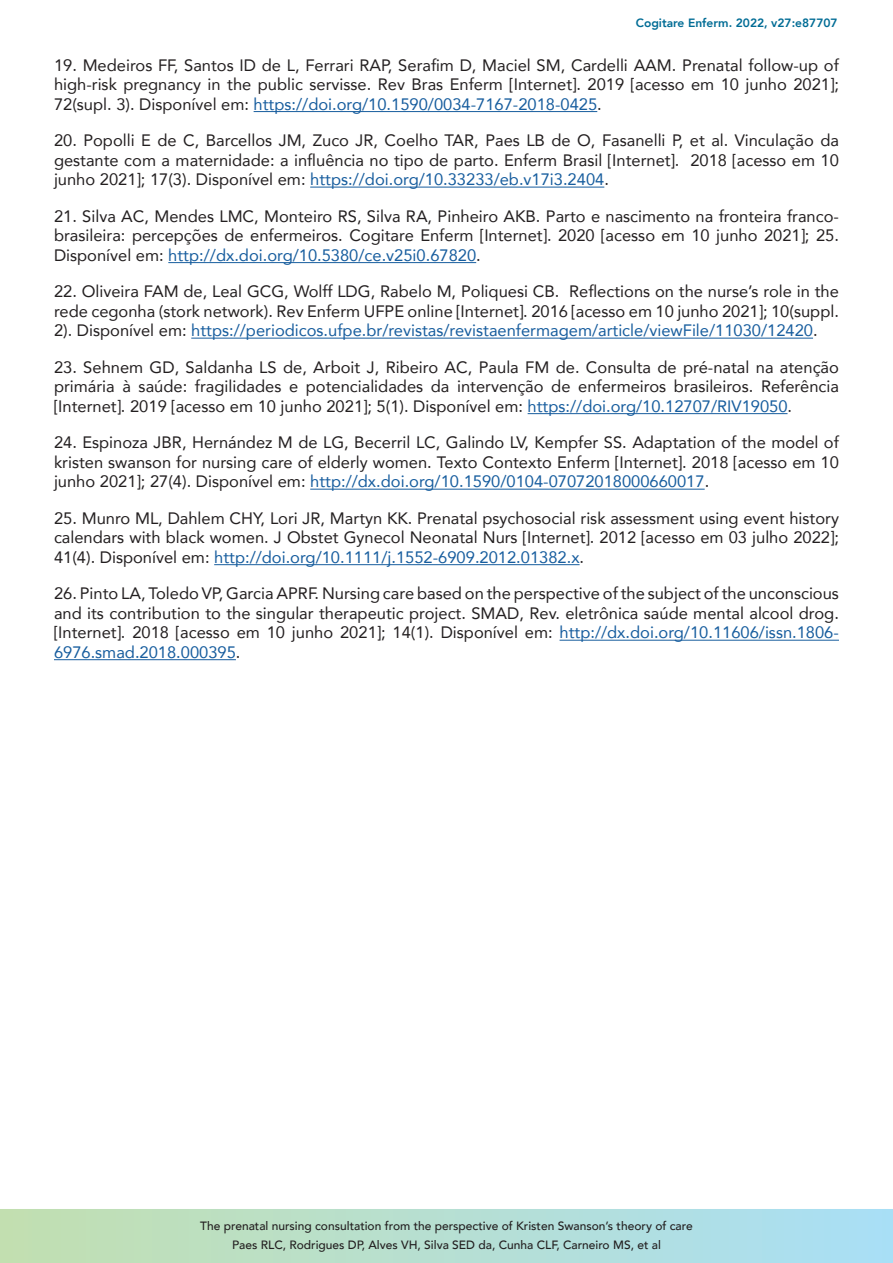
<style>
.page{position:relative;width:893px;height:1263px;background:#fff}
.page>*{position:absolute;margin:0;border:0;box-sizing:border-box;transform-origin:0 0}
.TEXTO{font:16.5px/19.5px "Avenir";color:#231f20;text-align:justify}
.t1{font:500 12px/18.6px "Avenir";color:#231f20;text-align:center}
.t2{font:800 12px "Avenir";color:#006c95}
.s1{color:#175d9e}
</style>
<div class="page">
<svg style="left:0;top:1209px;width:893px;height:54px;background:#b6dfd2"></svg>
<hr style="left:254px;top:111px;width:343px;height:1px;background:#175d9e">
<hr style="left:310px;top:187px;width:294px;height:1px;background:#175d9e">
<hr style="left:168px;top:262px;width:308px;height:1px;background:#175d9e">
<hr style="left:191px;top:338px;width:622px;height:1px;background:#175d9e">
<hr style="left:528px;top:413px;width:259px;height:1px;background:#175d9e">
<hr style="left:310px;top:489px;width:395px;height:1px;background:#175d9e">
<hr style="left:214px;top:564px;width:366px;height:1px;background:#175d9e">
<hr style="left:560px;top:640px;width:279px;height:1px;background:#175d9e">
<hr style="left:54px;top:659px;width:182px;height:1px;background:#175d9e">
<p class="t2" style="left:636px;top:12px;width:203px">Cogitare Enferm. 2022, v27:e87707</p>
<p class="TEXTO" style="left:54px;top:55px;width:786px">19. Medeiros FF, Santos ID de L, Ferrari RAP, Serafim D, Maciel SM, Cardelli AAM. Prenatal follow-up of high-risk pregnancy in the public servisse. Rev Bras Enferm [Internet]. 2019 [acesso em 10 junho 2021]; 72(supl. 3). Disponível em: <span class="s1">https://doi.org/10.1590/0034-7167-2018-0425</span>.</p>
<p class="TEXTO" style="left:54px;top:130px;width:786px">20. Popolli E de C, Barcellos JM, Zuco JR, Coelho TAR, Paes LB de O, Fasanelli P, et al. Vinculação da gestante com a maternidade: a influência no tipo de parto. Enferm Brasil [Internet]. 2018 [acesso em 10 junho 2021]; 17(3). Disponível em: <span class="s1">https://doi.org/10.33233/eb.v17i3.2404</span>.</p>
<p class="TEXTO" style="left:54px;top:206px;width:787px">21. Silva AC, Mendes LMC, Monteiro RS, Silva RA, Pinheiro AKB. Parto e nascimento na fronteira franco&shy;brasileira: percepções de enfermeiros. Cogitare Enferm [Internet]. 2020 [acesso em 10 junho 2021]; 25.<br>Disponível em: <span class="s1">http://dx.doi.org/10.5380/ce.v25i0.67820</span>.</p>
<p class="TEXTO" style="left:54px;top:281px;width:786px">22. Oliveira FAM de, Leal GCG, Wolff LDG, Rabelo M, Poliquesi CB. Reflections on the nurse’s role in the rede cegonha (stork network). Rev Enferm UFPE online [Internet]. 2016 [acesso em 10 junho 2021]; 10(suppl.<br>2). Disponível em: <span class="s1">https://periodicos.ufpe.br/revistas/revistaenfermagem/article/viewFile/11030/12420</span>.</p>
<p class="TEXTO" style="left:54px;top:357px;width:786px">23. Sehnem GD, Saldanha LS de, Arboit J, Ribeiro AC, Paula FM de. Consulta de pré-natal na atenção primária à saúde: fragilidades e potencialidades da intervenção de enfermeiros brasileiros. Referência [Internet]. 2019 [acesso em 10 junho 2021]; 5(1). Disponível em: <span class="s1">https://doi.org/10.12707/RIV19050</span>.</p>
<p class="TEXTO" style="left:54px;top:432px;width:786px">24. Espinoza JBR, Hernández M de LG, Becerril LC, Galindo LV, Kempfer SS. Adaptation of the model of kristen swanson for nursing care of elderly women. Texto Contexto Enferm [Internet]. 2018 [acesso em 10 junho 2021]; 27(4). Disponível em: <span class="s1">http://dx.doi.org/10.1590/0104-07072018000660017</span>.</p>
<p class="TEXTO" style="left:54px;top:508px;width:786px">25. Munro ML, Dahlem CHY, Lori JR, Martyn KK. Prenatal psychosocial risk assessment using event history calendars with black women. J Obstet Gynecol Neonatal Nurs [Internet]. 2012 [acesso em 03 julho 2022]; 41(4). Disponível em: <span class="s1">http://doi.org/10.1111/j.1552-6909.2012.01382.x</span>.</p>
<p class="TEXTO" style="left:54px;top:583px;width:786px">26. Pinto LA, Toledo VP, Garcia APRF. Nursing care based on the perspective of the subject of the unconscious and its contribution to the singular therapeutic project. SMAD, Rev. eletrônica saúde mental alcool drog. [Internet]. 2018 [acesso em 10 junho 2021]; 14(1). Disponível em: <span class="s1">http://dx.doi.org/10.11606/issn.1806- 6976.smad.2018.000395</span>.</p>
<p class="t1" style="left:200px;top:1216px;width:494px">The prenatal nursing consultation from the perspective of Kristen Swanson’s theory of care<br>Paes RLC, Rodrigues DP, Alves VH, Silva SED da, Cunha CLF, Carneiro MS, et al</p>
</div>
